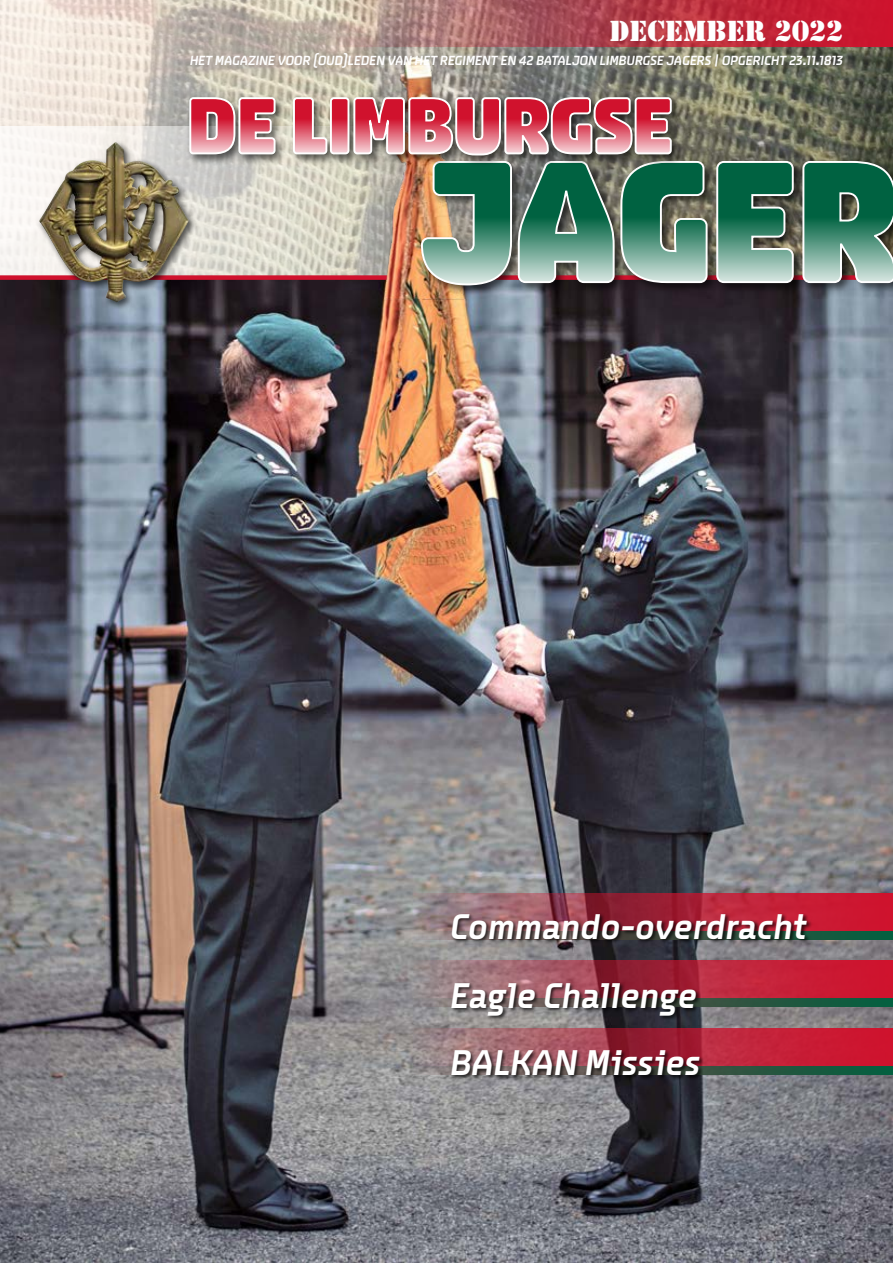
<style>
.page{position:relative;width:893px;height:1263px;background:#fff}
.page>*{position:absolute;margin:0;border:0;box-sizing:border-box;transform-origin:0 0}
.t1{font:700 40.5px/68.2px "Newtype Stereo Sla";color:#fff}
.t2{font:27px "Stencil Std";color:#fff}
.t3{font:700 15px "Newtype Stereo Sla";color:#fff}
</style>
<div class="page">
<img style="left:0;top:280px;width:893px;height:983px">
<svg style="left:0;top:0;width:893px;height:159px;background:#a9a496"></svg>
<svg style="left:0;top:126px;width:346px;height:149px"></svg>
<svg style="left:336px;top:0;width:557px;height:47px;background:#b7414d"></svg>
<svg style="left:409px;top:893px;width:484px;height:38px;background:#ac3b4c"></svg>
<svg style="left:409px;top:960px;width:484px;height:39px;background:#b03b4c"></svg>
<svg style="left:409px;top:1028px;width:484px;height:38px;background:#b33a4c"></svg>
<div style="left:0;top:275px;width:893px;height:5px;background:#d0122d"></div>
<svg style="left:409px;top:931px;width:484px;height:9px"></svg>
<svg style="left:409px;top:999px;width:484px;height:8px;background:#31604c"></svg>
<svg style="left:409px;top:1066px;width:484px;height:8px;background:#31604c"></svg>
<div style="left:37px;top:139px;width:160px;height:172px;background:#000;opacity:.65"></div>
<img style="left:39px;top:142px;width:150px;height:160px">
<img style="left:346px;top:21px;width:173px;height:351px">
<div style="left:419px;top:159px;width:474px;height:138px;background:#000;opacity:.6"></div>
<svg style="left:420px;top:160px;width:473px;height:126px;background:#5b8773"></svg>
<div style="left:187px;top:95px;width:496px;height:72px;background:#000;opacity:.6"></div>
<svg style="left:188px;top:96px;width:485px;height:60px;background:#ca7982"></svg>
<div style="left:451px;top:913px;width:362px;height:32px;background:#000;opacity:.75"></div>
<div style="left:450px;top:981px;width:252px;height:40px;background:#000;opacity:.75"></div>
<div style="left:450px;top:1049px;width:255px;height:32px;background:#000;opacity:.75"></div>
<h2 class="t2" style="left:610px;top:14px;width:235px">DECEMBER 2022</h2>
<p class="t3" style="left:190px;top:53px;width:654px">HET MAGAZINE VOOR (OUD)LEDEN VAN HET REGIMENT EN 42 BATALJON LIMBURGSE JAGERS | OPGERICHT 23.11.1813</p>
<h1 class="t1" style="left:451px;top:892px;width:358px">Commando-overdracht<br>Eagle Challenge<br>BALKAN Missies</h1>
</div>
